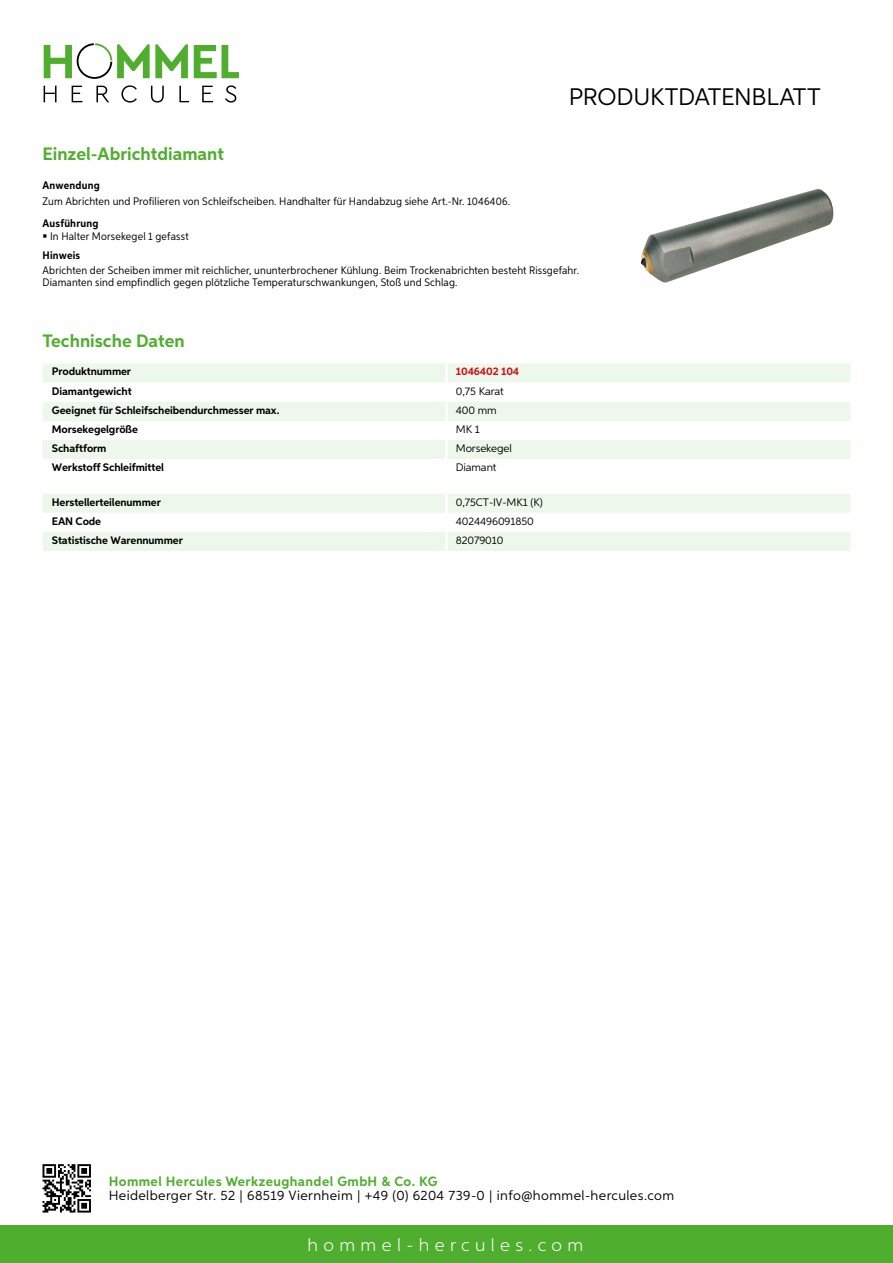
<style>
.page{position:relative;width:893px;height:1263px;background:#fff}
.page>*{position:absolute;margin:0;border:0;box-sizing:border-box;transform-origin:0 0}
.t1{font:24px "Aspira";letter-spacing:-.01em;color:#000}
.t2{font:700 18px "Aspira";color:#50ae2f}
.t3{font:300 18px "Aspira";letter-spacing:.3em;color:#fff}
.t4{font:13.5px "Aspira";letter-spacing:.03em;color:#000}
.t5{font:700 13.5px "Aspira";letter-spacing:.03em;color:#50ae2f}
.t6{font:10.95px/12px "Aspira Nar";letter-spacing:.015em;color:#000}
.t7{font:700 10.95px "Aspira";letter-spacing:-.01em;color:#000}
.t8{font:10.95px "Aspira";letter-spacing:-.01em;color:#000}
.t9{font:700 10.95px "Aspira Nar";letter-spacing:.02em;color:#000}
.t10{font:700 10.95px "Aspira";letter-spacing:-.01em;color:#cd1013}
</style>
<div class="page">
<div style="left:0;top:1226px;width:893px;height:37px;background:#50ae2f"></div>
<svg style="left:43px;top:1164px;width:48px;height:48px"></svg>
<svg style="left:194px;top:45px;width:45px;height:33px"></svg>
<svg style="left:44px;top:43px;width:144px;height:36px"></svg>
<svg style="left:44px;top:86px;width:13px;height:16px"></svg>
<svg style="left:72px;top:86px;width:10px;height:16px"></svg>
<svg style="left:96px;top:86px;width:13px;height:16px"></svg>
<svg style="left:121px;top:85px;width:16px;height:18px"></svg>
<svg style="left:151px;top:86px;width:13px;height:17px"></svg>
<svg style="left:179px;top:86px;width:10px;height:16px"></svg>
<svg style="left:202px;top:86px;width:11px;height:16px"></svg>
<svg style="left:225px;top:85px;width:11px;height:18px"></svg>
<div style="left:43px;top:363px;width:807px;height:19px;background:#eef7eb"></div>
<svg style="left:43px;top:402px;width:807px;height:57px;fill:#eef7eb"></svg>
<hr style="left:445px;top:363px;width:3px;height:20px;background:#fff">
<hr style="left:445px;top:402px;width:3px;height:19px;background:#fff">
<hr style="left:445px;top:421px;width:3px;height:19px;background:#fff">
<hr style="left:445px;top:440px;width:3px;height:19px;background:#fff">
<svg style="left:43px;top:494px;width:807px;height:57px"></svg>
<hr style="left:445px;top:532px;width:3px;height:19px;background:#fff">
<img style="left:641px;top:189px;width:193px;height:94px">
<h1 class="t1" style="left:569px;top:82px;width:253px">Produktdatenblatt</h1>
<h2 class="t2" style="left:43px;top:142px;width:183px">Einzel-Abrichtdiamant</h2>
<p class="t9" style="left:43px;top:179px;width:59px">Anwendung</p>
<p class="t6" style="left:43px;top:195px;width:469px">Zum Abrichten und Profilieren von Schleifscheiben. Handhalter für Handabzug siehe Art.-Nr. 1046406.</p>
<p class="t9" style="left:43px;top:216px;width:58px">Ausführung</p>
<p class="t6" style="left:50px;top:230px;width:140px">In Halter Morsekegel 1 gefasst</p>
<p class="t9" style="left:43px;top:248px;width:39px">Hinweis</p>
<p class="t6" style="left:43px;top:264px;width:538px">Abrichten der Scheiben immer mit reichlicher, ununterbrochener Kühlung. Beim Trockenabrichten besteht Rissgefahr.<br>Diamanten sind empfindlich gegen plötzliche Temperaturschwankungen, Stoß und Schlag.</p>
<h2 class="t2" style="left:43px;top:329px;width:144px">Technische Daten</h2>
<p class="t7" style="left:52px;top:365px;width:81px">Produktnummer</p>
<p class="t10" style="left:456px;top:365px;width:65px">1046402 104</p>
<p class="t7" style="left:52px;top:384px;width:81px">Diamantgewicht</p>
<p class="t8" style="left:456px;top:384px;width:49px">0,75 Karat</p>
<p class="t7" style="left:52px;top:403px;width:229px">Geeignet für Schleifscheibendurchmesser max.</p>
<p class="t8" style="left:456px;top:403px;width:42px">400 mm</p>
<p class="t7" style="left:52px;top:422px;width:88px">Morsekegelgröße</p>
<p class="t8" style="left:456px;top:422px;width:25px">MK 1</p>
<p class="t7" style="left:52px;top:441px;width:56px">Schaftform</p>
<p class="t8" style="left:456px;top:441px;width:58px">Morsekegel</p>
<p class="t7" style="left:52px;top:461px;width:114px">Werkstoff Schleifmittel</p>
<p class="t8" style="left:456px;top:461px;width:42px">Diamant</p>
<p class="t7" style="left:52px;top:495px;width:111px">Herstellerteilenummer</p>
<p class="t8" style="left:456px;top:495px;width:88px">0,75CT-IV-MK1 (K)</p>
<p class="t7" style="left:52px;top:514px;width:51px">EAN Code</p>
<p class="t8" style="left:456px;top:514px;width:79px">4024496091850</p>
<p class="t7" style="left:52px;top:533px;width:132px">Statistische Warennummer</p>
<p class="t8" style="left:456px;top:533px;width:49px">82079010</p>
<p class="t5" style="left:109px;top:1172px;width:330px">Hommel Hercules Werkzeughandel GmbH &amp; Co. KG</p>
<p class="t4" style="left:109px;top:1187px;width:567px">Heidelberger Str. 52 | 68519 Viernheim | +49 (0) 6204 739-0 | info@hommel-hercules.com</p>
<h2 class="t3" style="left:307px;top:1234px;width:277px">hommel-hercules.com</h2>
</div>
